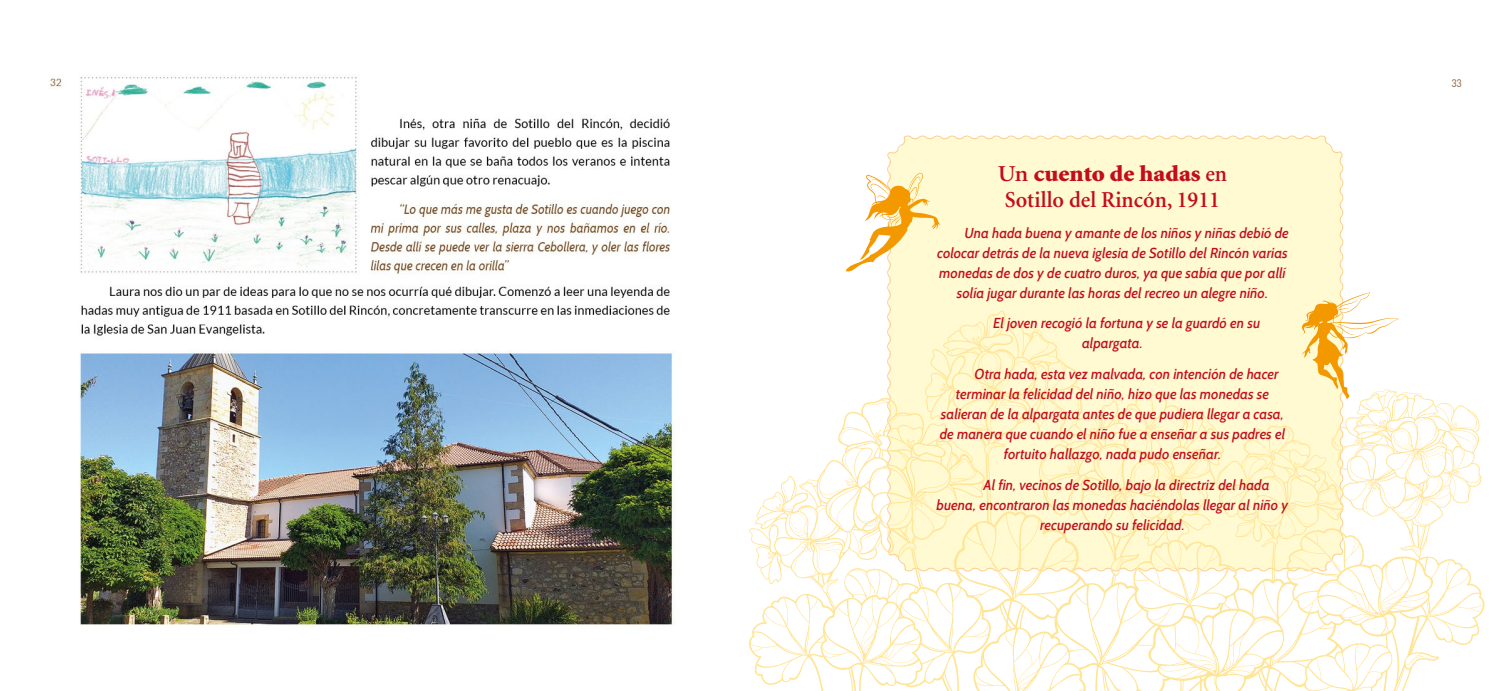
<style>
.page{position:relative;width:1489px;height:691px;background:#fff}
.page>*{position:absolute;margin:0;border:0;box-sizing:border-box;transform-origin:0 0}
.t1{font:600 22.88px/25.9px "Minion";color:#c40c1b;text-align:center;scale:1.08 1}
.t2{font:italic 500 14.38px/20px "Cabin";color:#c40c1b}
.t3{font:10.75px "Lato";color:#8f6337;scale:.84 1}
.s1{font-weight:900}
</style>
<div class="page">
<div style="left:887px;top:135px;width:457px;height:175px;background:#fffad2"></div>
<svg style="left:749px;top:310px;width:736px;height:381px"></svg>
<svg style="left:845px;top:173px;width:95px;height:99px"></svg>
<svg style="left:1301px;top:292px;width:97px;height:107px"></svg>
<img style="left:50px;top:77px;width:625px;height:552px">
<h1 class="t1" style="left:997px;top:162px;width:214px">Un <span class="s1">cuento de hadas</span> en<br>Sotillo del Rincón, 1911</h1>
<p class="t2" style="left:964px;top:223px;width:326px">Una hada buena y amante de los niños y niñas debió de</p>
<p class="t2" style="left:937px;top:243px;width:352px">colocar detrás de la nueva iglesia de Sotillo del Rincón varias</p>
<p class="t2" style="left:939px;top:263px;width:348px">monedas de dos y de cuatro duros, ya que sabía que por allí</p>
<p class="t2" style="left:956px;top:283px;width:313px">solía jugar durante las horas del recreo un alegre niño.</p>
<p class="t2" style="left:1081px;top:313px;width:180px;text-indent:-89px">El joven recogió la fortuna y se la guardó en su alpargata.</p>
<p class="t2" style="left:974px;top:364px;width:305px">Otra hada, esta vez malvada, con intención de hacer</p>
<p class="t2" style="left:955px;top:384px;width:315px">terminar la felicidad del niño, hizo que las monedas se</p>
<p class="t2" style="left:940px;top:404px;width:344px">salieran de la alpargata antes de que pudiera llegar a casa,</p>
<p class="t2" style="left:939px;top:424px;width:347px">de manera que cuando el niño fue a enseñar a sus padres el</p>
<p class="t2" style="left:1003px;top:444px;width:219px">fortuito hallazgo, nada pudo enseñar.</p>
<p class="t2" style="left:983px;top:474px;width:287px">Al fin, vecinos de Sotillo, bajo la directriz del hada</p>
<p class="t2" style="left:936px;top:494px;width:353px">buena, encontraron las monedas haciéndolas llegar al niño y</p>
<p class="t2" style="left:1040px;top:514px;width:146px">recuperando su felicidad.</p>
<p class="t3" style="left:1451px;top:77px;width:14px">33</p>
</div>
